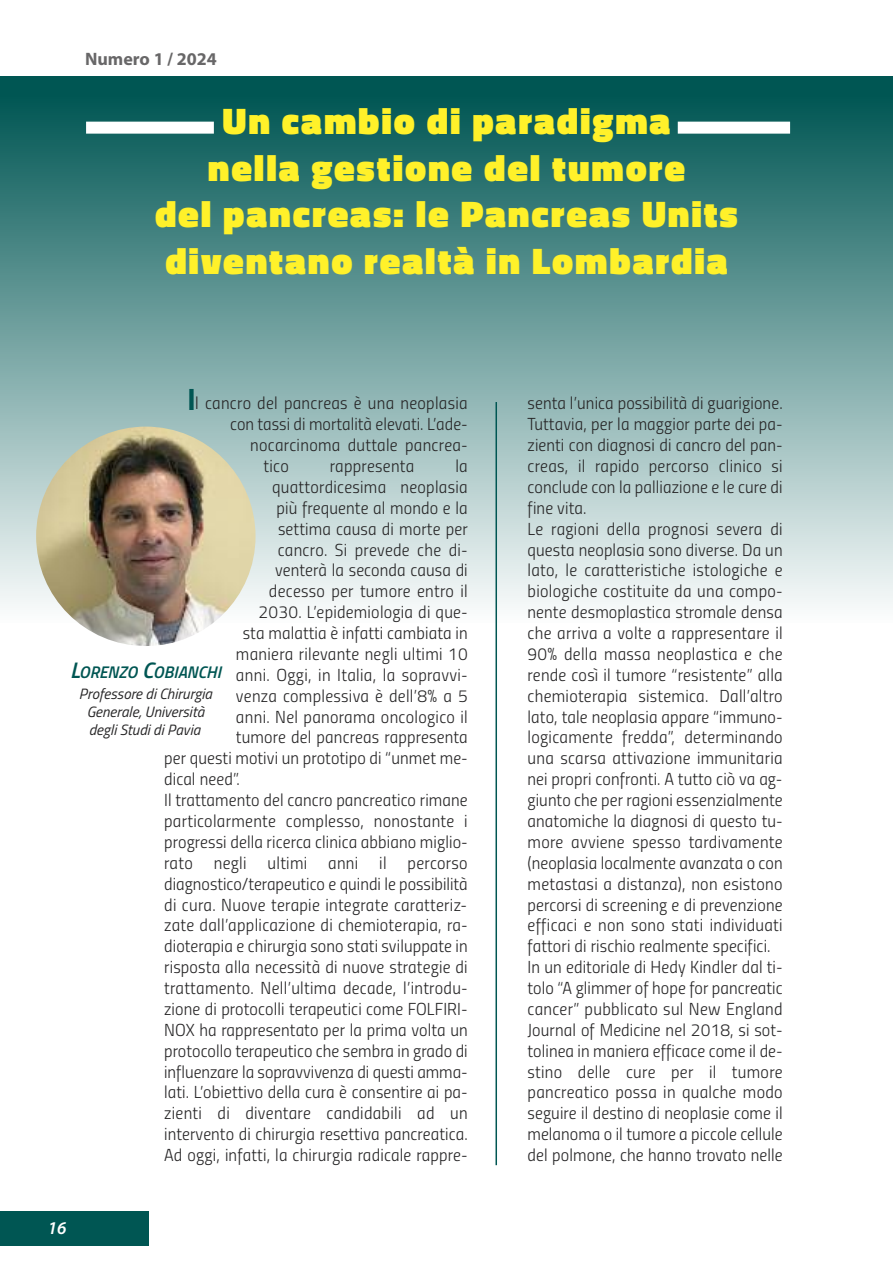
<style>
.page{position:relative;width:893px;height:1263px;background:#fff}
.page>*{position:absolute;margin:0;border:0;box-sizing:border-box;transform-origin:0 0}
.t1{font:900 37.5px/46.5px "Titillium";letter-spacing:.05em;color:#fff12a;text-align:center}
.t2{font:30.9px "Titillium Bold Upright";color:#005653}
.t3{font:700 18px "Myriad Pro";color:#686768}
.t4{font:italic 600 18px "Myriad Pro";color:#fff}
.t5{font:17.4px/20.9px "Titillium Light Upright";letter-spacing:.01em;color:#272627}
.t6{font:italic 600 16.8px "Titillium";color:#005653}
.t7{font:italic 15px/18px "Titillium";color:#272627}
.s1{font-size:22.5px}
.s2{color:#fff}
</style>
<div class="page">
<div style="left:0;top:1212px;width:149px;height:34px;background:#005653"></div>
<div style="left:0;top:77px;width:893px;height:21px;background:#005653"></div>
<div style="left:0;top:96px;width:893px;height:527px;background:linear-gradient(to bottom,#015654,#fcfdfd)"></div>
<div style="left:86px;top:122px;width:128px;height:12px;background:#fff"></div>
<div style="left:678px;top:122px;width:112px;height:12px;background:#fff"></div>
<img style="left:36px;top:427px;width:220px;height:219px;border-radius:50%">
<hr style="left:495px;top:402px;width:2px;height:763px;background:#005653">
<p class="t3" style="left:85px;top:52px;width:133px">Numero 1 / 2024</p>
<h1 class="t1" style="left:155px;top:102px;width:584px">Un cambio di paradigma<br>nella gestione del tumore<br>del pancreas: le Pancreas Units diventano realtà in Lombardia</h1>
<h2 class="t2" style="left:188px;top:389px;width:10px">I</h2>
<p class="t5" style="left:195px;top:395px;width:274px">l cancro del pancreas è una neoplasia</p>
<p class="t5" style="left:230px;top:415px;width:239px">con tassi di mortalità elevati. L’ade-</p>
<p class="t5" style="left:250px;top:436px;width:219px">nocarcinoma duttale pancrea-</p>
<p class="t5" style="left:264px;top:457px;width:27px">tico</p>
<p class="t5" style="left:330px;top:457px;width:86px">rappresenta</p>
<p class="t5" style="left:455px;top:457px;width:14px">la</p>
<p class="t5" style="left:272px;top:478px;width:197px">quattordicesima neoplasia</p>
<p class="t5" style="left:277px;top:499px;width:193px">più frequente al mondo e la</p>
<p class="t5" style="left:278px;top:520px;width:191px">settima causa di morte per</p>
<p class="t5" style="left:278px;top:541px;width:192px">cancro. Si prevede che di-</p>
<p class="t5" style="left:275px;top:562px;width:194px">venterà la seconda causa di</p>
<p class="t5" style="left:269px;top:582px;width:200px">decesso per tumore entro il</p>
<p class="t5" style="left:259px;top:603px;width:211px">2030. L’epidemiologia di que-</p>
<p class="t5" style="left:243px;top:624px;width:226px">sta malattia è infatti cambiata in</p>
<p class="t5" style="left:236px;top:645px;width:233px">maniera rilevante negli ultimi 10</p>
<p class="t5" style="left:236px;top:666px;width:233px">anni. Oggi, in Italia, la sopravvi-</p>
<p class="t5" style="left:236px;top:687px;width:233px">venza complessiva è dell’8% a 5</p>
<p class="t5" style="left:236px;top:708px;width:233px">anni. Nel panorama oncologico il</p>
<p class="t5" style="left:236px;top:729px;width:233px">tumore del pancreas rappresenta</p>
<p class="t5" style="left:164px;top:750px;width:305px">per questi motivi un prototipo di “unmet me-</p>
<p class="t5" style="left:164px;top:770px;width:77px">dical need”.</p>
<p class="t5" style="left:164px;top:791px;width:305px">Il trattamento del cancro pancreatico rimane</p>
<p class="t5" style="left:164px;top:812px;width:305px">particolarmente complesso, nonostante i</p>
<p class="t5" style="left:164px;top:833px;width:305px">progressi della ricerca clinica abbiano miglio-</p>
<p class="t5" style="left:164px;top:854px;width:305px">rato negli ultimi anni il percorso</p>
<p class="t5" style="left:164px;top:875px;width:305px">diagnostico/terapeutico e quindi le possibilità</p>
<p class="t5" style="left:164px;top:896px;width:305px">di cura. Nuove terapie integrate caratteriz-</p>
<p class="t5" style="left:164px;top:917px;width:305px">zate dall’applicazione di chemioterapia, ra-</p>
<p class="t5" style="left:164px;top:937px;width:305px">dioterapia e chirurgia sono stati sviluppate in</p>
<p class="t5" style="left:164px;top:958px;width:305px">risposta alla necessità di nuove strategie di</p>
<p class="t5" style="left:164px;top:979px;width:305px">trattamento. Nell’ultima decade, l’introdu-</p>
<p class="t5" style="left:164px;top:1000px;width:305px">zione di protocolli terapeutici come FOLFIRI-</p>
<p class="t5" style="left:164px;top:1021px;width:305px">NOX ha rappresentato per la prima volta un</p>
<p class="t5" style="left:164px;top:1042px;width:305px">protocollo terapeutico che sembra in grado di</p>
<p class="t5" style="left:164px;top:1063px;width:305px">influenzare la sopravvivenza di questi amma-</p>
<p class="t5" style="left:164px;top:1084px;width:305px">lati. L’obiettivo della cura è consentire ai pa-</p>
<p class="t5" style="left:164px;top:1104px;width:305px">zienti di diventare candidabili ad un</p>
<p class="t5" style="left:164px;top:1125px;width:305px">intervento di chirurgia resettiva pancreatica.</p>
<p class="t5" style="left:164px;top:1146px;width:305px">Ad oggi, infatti, la chirurgia radicale rappre-</p>
<p class="t6" style="left:70px;top:666px;width:152px"><span class="s1">L</span>ORENZO <span class="s1">C</span>OBIANCHI</p>
<p class="t7" style="left:87px;top:686px;width:144px;text-indent:-8px">Professore di Chirurgia<br>Generale, Università degli Studi di Pavia<span class="s2">della</span></p>
<p class="t4" style="left:48px;top:1221px;width:20px">16</p>
<p class="t5" style="left:528px;top:395px;width:257px">senta l’unica possibilità di guarigione.<br>Tuttavia, per la maggior parte dei pa&shy;zienti con diagnosi di cancro del pan&shy;creas, il rapido percorso clinico si conclude con la palliazione e le cure di fine vita.<br>Le ragioni della prognosi severa di questa neoplasia sono diverse. Da un lato, le caratteristiche istologiche e biologiche costituite da una compo&shy;nente desmoplastica stromale densa che arriva a volte a rappresentare il 90% della massa neoplastica e che rende così il tumore “resistente” alla chemioterapia sistemica. Dall’altro lato, tale neoplasia appare “immuno&shy;logicamente fredda”, determinando una scarsa attivazione immunitaria nei propri confronti. A tutto ciò va ag&shy;giunto che per ragioni essenzialmente anatomiche la diagnosi di questo tu&shy;more avviene spesso tardivamente (neoplasia localmente avanzata o con metastasi a distanza), non esistono percorsi di screening e di prevenzione efficaci e non sono stati individuati fattori di rischio realmente specifici.<br>In un editoriale di Hedy Kindler dal ti&shy;tolo “A glimmer of hope for pancreatic cancer” pubblicato sul New England Journal of Medicine nel 2018, si sot&shy;tolinea in maniera efficace come il de&shy;stino delle cure per il tumore pancreatico possa in qualche modo seguire il destino di neoplasie come il melanoma o il tumore a piccole cellule del polmone, che hanno trovato nelle</p>
</div>
